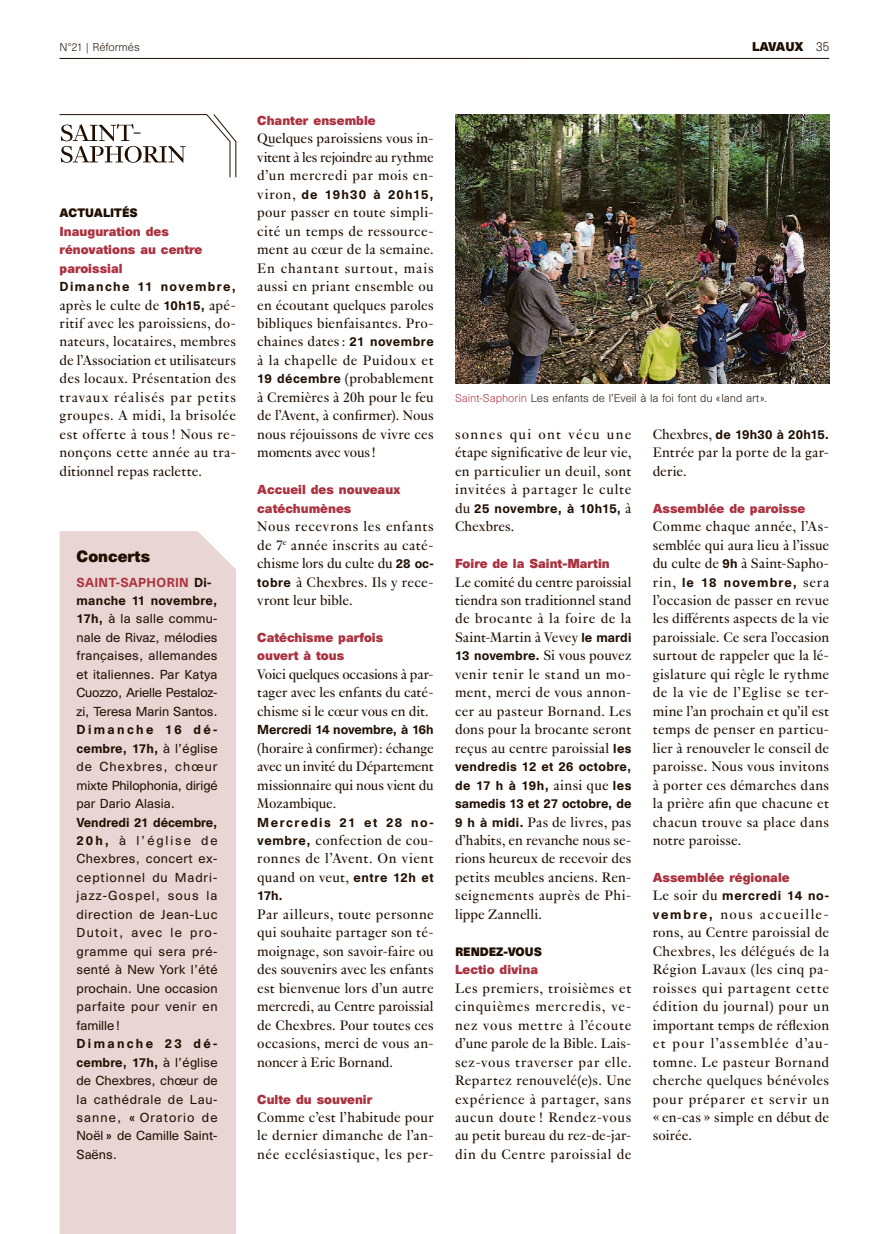
<style>
.page{position:relative;width:893px;height:1234px;background:#fff}
.page>*{position:absolute;margin:0;border:0;box-sizing:border-box;transform-origin:0 0}
.REF_Texte_indd{font:15px/18.5px "Genath";letter-spacing:.015em;color:#200e00;text-align:justify}
.REF_Titre-encadre_in{font:700 15px "Unica SB";color:#200e00}
.REF_Texte-encadre_in{font:12px/18.5px "Unica SB";letter-spacing:.005em;color:#200e00;text-align:justify}
.REF_P2_Titre_indd{font:700 12px/18.5px "Unica SB";color:#ab313f}
.REF_Texte_indd-2{font:500 12px/18.5px "Unica SB";letter-spacing:.03em;color:#200e00;text-align:justify}
.REF_Texte_indd-3{font:500 12px "Unica SB";letter-spacing:.095em;color:#200e00}
.REF_Texte_indd-4{font:500 12px "Unica SB";color:#200e00}
.REF_Texte_indd-5{font:500 12px "Unica SB";letter-spacing:.06em;color:#200e00}
.REF_Texte_indd-6{font:500 12px "Unica SB";letter-spacing:.115em;color:#200e00}
.REF_Texte_indd-7{font:500 12px "Unica SB";letter-spacing:.13em;color:#200e00}
.t1{font:700 11.7px "Unica SB";letter-spacing:-.025em;color:#200e00}
.REF_P2_Rubriques_ind{font:700 11.25px "Unica SB";color:#200e00}
.REF_legendes_copyrig{font:300 10.5px "Unica SB";color:#200e00}
.s1{font-weight:300;font-size:12px}
.s2{font-family:"Unica SB";font-weight:500;font-size:12px}
.s3{font-weight:500;color:#ab313f}
.s4{font-weight:500}
.s5{font-family:"Genath";font-weight:400;font-size:15px}
.s6{color:#ab313f}
</style>
<div class="page">
<hr style="left:60px;top:58px;width:769px;height:1px;background:#200e00">
<svg style="left:59px;top:114px;width:177px;height:64px"></svg>
<div style="left:60px;top:531px;width:176px;height:702px;background:#e9d6d4"></div>
<img style="left:455px;top:115px;width:374px;height:268px">
<p class="REF_legendes_copyrig" style="left:60px;top:41px;width:82px">N°21 | Réformés</p>
<p class="t1" style="left:752px;top:39px;width:78px">LAVAUX <span class="s1">35</span></p>
<p class="REF_P2_Rubriques_ind" style="left:60px;top:206px;width:80px">ACTUALITÉS</p>
<p class="REF_P2_Titre_indd" style="left:60px;top:223px;width:111px">Inauguration des</p>
<p class="REF_P2_Titre_indd" style="left:60px;top:241px;width:144px">rénovations au centre paroissial</p>
<p class="REF_Texte_indd-6" style="left:60px;top:279px;width:178px">Dimanche 11 novembre,</p>
<p class="REF_Texte_indd" style="left:60px;top:294px;width:178px">après le culte de <span class="s2">10h15,</span> apé&shy;ritif avec les paroissiens, do&shy;nateurs, locataires, membres de l’Association et utilisateurs des locaux. Présentation des travaux réalisés par petits groupes. A midi, la brisolée est offerte à tous ! Nous re&shy;nonçons cette année au tra&shy;ditionnel repas raclette.</p>
<p class="REF_Titre-encadre_in" style="left:77px;top:547px;width:75px">Concerts</p>
<p class="REF_Texte-encadre_in" style="left:77px;top:573px;width:143px;text-align:left"><span class="s3">SAINT-SAPHORIN</span> <span class="s4">Di&shy;manche 11 novembre,<br>17h,</span> à la salle commu&shy;nale de Rivaz, mélodies françaises, allemandes et italiennes. Par Katya<br>Cuozzo, Arielle Pestaloz&shy;zi, Teresa Marin Santos.</p>
<p class="REF_Texte-encadre_in" style="left:77px;top:720px;width:143px"><span class="s4">Dimanche 16 dé&shy;cembre, 17h,</span> à l’église de Chexbres, chœur mixte Philophonia, dirigé par Dario Alasia.</p>
<p class="REF_Texte-encadre_in" style="left:77px;top:813px;width:143px"><span class="s4">Vendredi 21 décembre, 20h,</span> à l’église de Chexbres, concert ex&shy;ceptionnel du Madri&shy;jazz-Gospel, sous la direction de Jean-Luc Dutoit, avec le pro&shy;gramme qui sera pré&shy;senté à New York l’été prochain. Une occasion parfaite pour venir en famille!</p>
<p class="REF_Texte-encadre_in" style="left:77px;top:1034px;width:143px"><span class="s4">Dimanche 23 dé&shy;cembre, 17h,</span> à l’église de Chexbres, chœur de la cathédrale de Lau&shy;sanne, « Oratorio de Noël» de Camille Saint-Saëns.</p>
<p class="REF_P2_Titre_indd" style="left:257px;top:112px;width:120px">Chanter ensemble</p>
<p class="REF_Texte_indd" style="left:257px;top:128px;width:178px">Quelques paroissiens vous in&shy;vitent à les rejoindre au rythme d’un mercredi par mois en-</p>
<p class="REF_Texte_indd-3" style="left:257px;top:187px;width:178px"><span class="s5">viron,</span> de 19h30 à 20h15,</p>
<p class="REF_Texte_indd" style="left:257px;top:202px;width:178px">pour passer en toute simpli&shy;cité un temps de ressource&shy;ment au cœur de la semaine.<br>En chantant surtout, mais aussi en priant ensemble ou en écoutant quelques paroles bibliques bienfaisantes. Pro&shy;chaines dates : <span class="s2">21 novembre </span>à la chapelle de Puidoux et <span class="s2">19 décembre</span> (probablement à Cremières à 20h pour le feu de l’Avent, à confirmer). Nous nous réjouissons de vivre ces moments avec vous !</p>
<p class="REF_P2_Titre_indd" style="left:257px;top:481px;width:145px">Accueil des nouveaux catéchumènes</p>
<p class="REF_Texte_indd" style="left:257px;top:516px;width:178px">Nous recevrons les enfants de 7<sup>e</sup> année inscrits au caté&shy;chisme lors du culte du <span class="s2">28 oc&shy;tobre</span> à Chexbres. Ils y rece&shy;vront leur bible.</p>
<p class="REF_P2_Titre_indd" style="left:257px;top:629px;width:128px">Catéchisme parfois</p>
<p class="REF_P2_Titre_indd" style="left:257px;top:647px;width:88px">ouvert à tous</p>
<p class="REF_Texte_indd" style="left:257px;top:663px;width:178px">Voici quelques occasions à par&shy;tager avec les enfants du caté&shy;chisme si le cœur vous en dit.</p>
<p class="REF_Texte_indd-4" style="left:257px;top:722px;width:178px">Mercredi 14 novembre, à 16h</p>
<p class="REF_Texte_indd" style="left:257px;top:737px;width:178px">(horaire à confirmer) : échange avec un invité du Département missionnaire qui nous vient du Mozambique.</p>
<p class="REF_Texte_indd-7" style="left:257px;top:814px;width:178px">Mercredis 21 et 28 no-</p>
<p class="REF_Texte_indd" style="left:257px;top:829px;width:178px"><span class="s2">vembre,</span> confection de cou&shy;ronnes de l’Avent. On vient quand on veut, <span class="s2">entre 12h et</span></p>
<p class="REF_Texte_indd-2" style="left:257px;top:887px;width:27px">17h.</p>
<p class="REF_Texte_indd" style="left:257px;top:903px;width:178px">Par ailleurs, toute personne qui souhaite partager son té&shy;moignage, son savoir-faire ou des souvenirs avec les enfants est bienvenue lors d’un autre mercredi, au Centre paroissial de Chexbres. Pour toutes ces occasions, merci de vous an&shy;noncer à Eric Bornand.</p>
<p class="REF_P2_Titre_indd" style="left:257px;top:1090px;width:117px">Culte du souvenir</p>
<p class="REF_Texte_indd" style="left:257px;top:1106px;width:178px">Comme c’est l’habitude pour le dernier dimanche de l’an&shy;née ecclésiastique, les per-</p>
<p class="REF_legendes_copyrig" style="left:455px;top:391px;width:313px"><span class="s6">Saint-Saphorin</span> Les enfants de l’Eveil à la foi font du «land art».</p>
<p class="REF_Texte_indd" style="left:455px;top:423px;width:178px">sonnes qui ont vécu une étape significative de leur vie, en particulier un deuil, sont invitées à partager le culte</p>
<p class="REF_Texte_indd-2" style="left:455px;top:499px;width:178px"><span class="s5">du</span> 25 novembre, à 10h15, <span class="s5">à</span></p>
<p class="REF_Texte_indd" style="left:455px;top:516px;width:61px">Chexbres.</p>
<p class="REF_P2_Titre_indd" style="left:455px;top:555px;width:156px">Foire de la Saint-Martin</p>
<p class="REF_Texte_indd" style="left:455px;top:571px;width:178px">Le comité du centre paroissial tiendra son traditionnel stand de brocante à la foire de la Saint-Martin à Vevey <span class="s2">le mardi 13 novembre.</span> Si vous pouvez venir tenir le stand un mo&shy;ment, merci de vous annon&shy;cer au pasteur Bornand. Les dons pour la brocante seront reçus au centre paroissial <span class="s2">les</span></p>
<p class="REF_Texte_indd-2" style="left:455px;top:758px;width:178px">vendredis 12 et 26 octobre, de 17 h à 19h, <span class="s5">ainsi que</span> les samedis 13 et 27 octobre, de</p>
<p class="REF_Texte_indd" style="left:455px;top:811px;width:178px"><span class="s2">9 h à midi.</span> Pas de livres, pas d’habits, en revanche nous se&shy;rions heureux de recevoir des petits meubles anciens. Ren&shy;seignements auprès de Phi&shy;lippe Zannelli.</p>
<p class="REF_P2_Rubriques_ind" style="left:455px;top:944px;width:88px">RENDEZ-VOUS</p>
<p class="REF_P2_Titre_indd" style="left:455px;top:961px;width:85px">Lectio divina</p>
<p class="REF_Texte_indd" style="left:455px;top:977px;width:178px">Les premiers, troisièmes et cinquièmes mercredis, ve&shy;nez vous mettre à l’écoute d’une parole de la Bible. Lais&shy;sez-vous traverser par elle.<br>Repartez renouvelé(e)s. Une expérience à partager, sans aucun doute ! Rendez-vous au petit bureau du rez-de-jar&shy;din du Centre paroissial de</p>
<p class="REF_Texte_indd-2" style="left:653px;top:426px;width:178px"><span class="s5">Chexbres,</span> de 19h30 à 20h15.</p>
<p class="REF_Texte_indd" style="left:653px;top:442px;width:178px">Entrée par la porte de la gar&shy;derie.</p>
<p class="REF_P2_Titre_indd" style="left:653px;top:500px;width:154px">Assemblée de paroisse</p>
<p class="REF_Texte_indd" style="left:653px;top:516px;width:178px">Comme chaque année, l’As&shy;semblée qui aura lieu à l’issue du culte de <span class="s2">9h</span> à Saint-Sapho-</p>
<p class="REF_Texte_indd-3" style="left:653px;top:574px;width:178px"><span class="s5">rin,</span> le 18 novembre, <span class="s5">sera</span></p>
<p class="REF_Texte_indd" style="left:653px;top:589px;width:178px">l’occasion de passer en revue les différents aspects de la vie paroissiale. Ce sera l’occasion surtout de rappeler que la lé&shy;gislature qui règle le rythme de la vie de l’Eglise se ter&shy;mine l’an prochain et qu’il est temps de penser en particu&shy;lier à renouveler le conseil de paroisse. Nous vous invitons à porter ces démarches dans la prière afin que chacune et chacun trouve sa place dans notre paroisse.</p>
<p class="REF_P2_Titre_indd" style="left:653px;top:869px;width:138px">Assemblée régionale</p>
<p class="REF_Texte_indd-5" style="left:653px;top:888px;width:178px"><span class="s5">Le soir du</span> mercredi 14 no-</p>
<p class="REF_Texte_indd" style="left:653px;top:903px;width:178px"><span class="s2">vembre,</span> nous accueille&shy;rons, au Centre paroissial de Chexbres, les délégués de la Région Lavaux (les cinq pa&shy;roisses qui partagent cette édition du journal) pour un important temps de réflexion et pour l’assemblée d’au&shy;tomne. Le pasteur Bornand cherche quelques bénévoles pour préparer et servir un « en-cas » simple en début de soirée.</p>
</div>
